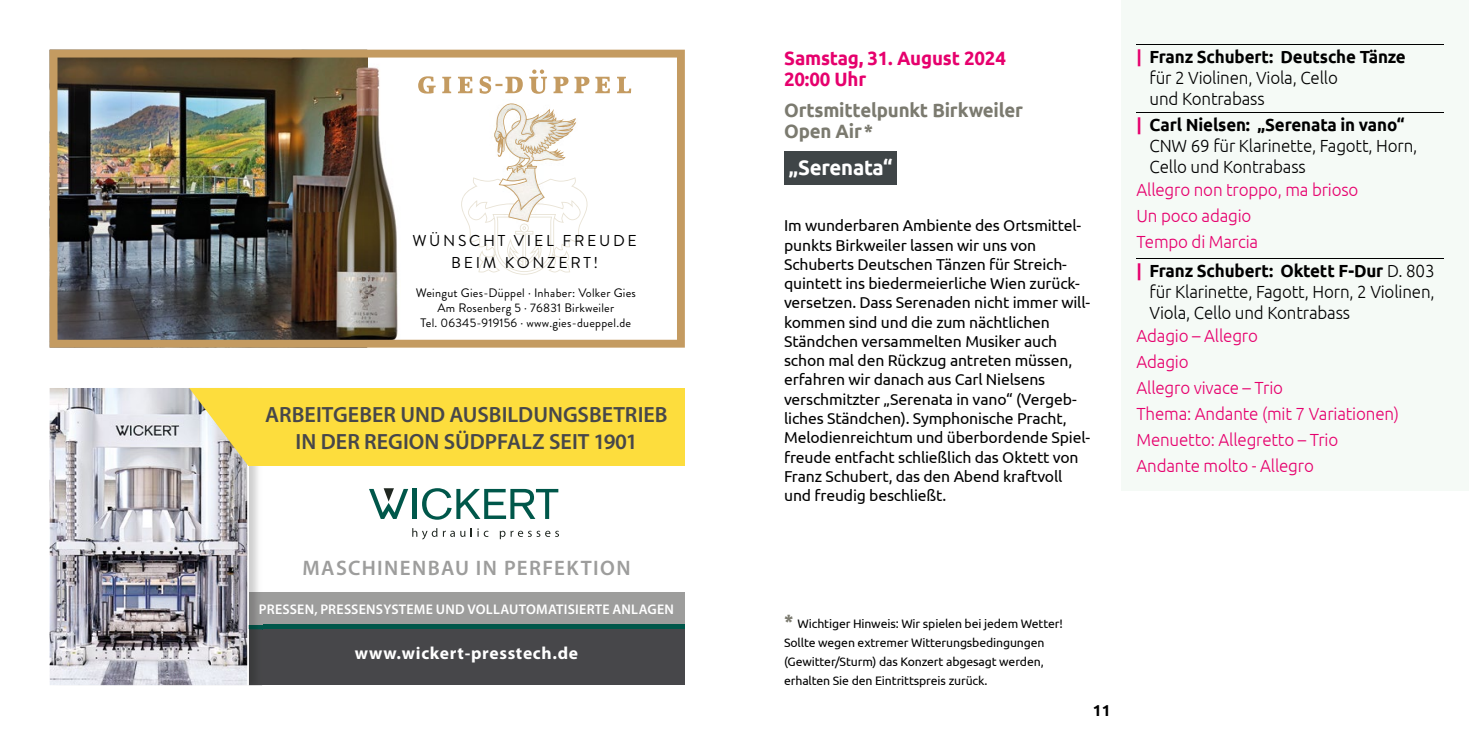
<style>
.page{position:relative;width:1469px;height:735px;background:#fff}
.page>*{position:absolute;margin:0;border:0;box-sizing:border-box;transform-origin:0 0}
.t1{font:600 22.05px/26.4px "Myriad Pro";color:#47474a;text-align:center}
.t2{font:600 21px "Myriad Pro";letter-spacing:.07em;color:#9d9d9c}
.t3{font:700 21px "Ubuntu";letter-spacing:-.01em;color:#fff}
.t4{font:700 19.25px/21px "Ubuntu";letter-spacing:-.01em;color:#7b7a6f}
.t5{font:700 19.25px/21px "Ubuntu";letter-spacing:-.01em;color:#e6006d}
.t6{font:300 17.5px/21px "Ubuntu";letter-spacing:-.01em;color:#000}
.t7{font:300 17.5px/25.9px "Ubuntu";letter-spacing:-.01em;color:#e6006d}
.t8{font:700 17.5px "Myriad Pro";letter-spacing:.04em;color:#fff}
.t9{font:15.75px/19.2px "Ubuntu";letter-spacing:-.01em;color:#000}
.t10{font:15.75px/21.2px "Brandon Grotesque";letter-spacing:.17em;color:#000;text-align:center}
.t11{font:700 15.75px "Ubuntu";color:#000}
.t12{font:600 14px "Myriad Pro";letter-spacing:.015em;color:#fff}
.t13{font:12.25px/19.2px "Ubuntu";letter-spacing:-.01em;color:#000}
.t14{font:12.25px/14.7px "Brandon Grotesque";letter-spacing:.02em;color:#000;text-align:center}
.s1{font-weight:700;color:#e6006d}
.s2{font-weight:700}
.s3{font-weight:700;font-size:19.25px;color:#7b7a6f}
</style>
<div class="page">
<div style="left:784px;top:151px;width:113px;height:33px;background:#3f4547"></div>
<div style="left:1121px;top:0;width:347px;height:490px;background:#f5faf6"></div>
<hr style="left:1136px;top:44px;width:308px;height:1px;background:#000">
<hr style="left:1136px;top:112px;width:308px;height:1px;background:#000">
<hr style="left:1136px;top:258px;width:308px;height:1px;background:#000">
<img style="left:50px;top:50px;width:635px;height:297px">
<svg style="left:262px;top:623px;width:423px;height:6px;background:#1a6257"></svg>
<div style="left:248px;top:629px;width:437px;height:55px;background:#47474a"></div>
<div style="left:248px;top:592px;width:437px;height:31px;background:#9d9d9c"></div>
<img style="left:51px;top:465px;width:211px;height:220px">
<img style="left:248px;top:629px;width:14px;height:55px">
<img style="left:249px;top:592px;width:13px;height:31px">
<img style="left:50px;top:388px;width:198px;height:296px">
<img style="left:248px;top:465px;width:1px;height:158px">
<svg style="left:248px;top:623px;width:14px;height:6px"></svg>
<hr style="left:412px;top:488px;width:4px;height:30px;background:#00574a">
<svg style="left:422px;top:488px;width:136px;height:31px"></svg>
<svg style="left:412px;top:528px;width:25px;height:11px"></svg>
<svg style="left:443px;top:530px;width:22px;height:6px"></svg>
<svg style="left:471px;top:528px;width:17px;height:8px"></svg>
<svg style="left:500px;top:530px;width:59px;height:9px"></svg>
<svg style="left:369px;top:488px;width:39px;height:30px"></svg>
<div style="left:248px;top:388px;width:437px;height:77px;background:#fddd3d"></div>
<svg style="left:189px;top:388px;width:59px;height:77px;background:#e4d587"></svg>
<p class="t10" style="left:412px;top:230px;width:226px">WÜNSCHT VIEL FREUDE<br>BEIM KONZERT!</p>
<p class="t14" style="left:416px;top:286px;width:222px">Weingut Gies-Düppel · Inhaber: Volker Gies<br>Am Rosenberg 5 · 76831 Birkweiler<br>Tel. 06345-919156 · www.gies-dueppel.de</p>
<h1 class="t1" style="left:265px;top:400px;width:404px">ARBEITGEBER UND AUSBILDUNGSBETRIEB<br>IN DER REGION SÜDPFALZ SEIT 1901</h1>
<h2 class="t2" style="left:302px;top:554px;width:330px">MASCHINENBAU IN PERFEKTION</h2>
<p class="t12" style="left:259px;top:600px;width:416px">PRESSEN, PRESSENSYSTEME UND VOLLAUTOMATISIERTE ANLAGEN</p>
<p class="t8" style="left:355px;top:641px;width:225px">www.wickert-presstech.de</p>
<p class="t5" style="left:784px;top:47px;width:223px">Samstag, 31. August 2024<br>20:00 Uhr</p>
<p class="t4" style="left:784px;top:99px;width:240px">Ortsmittelpunkt Birkweiler<br>Open Air*</p>
<h2 class="t3" style="left:788px;top:154px;width:105px">„Serenata“</h2>
<p class="t9" style="left:784px;top:215px;width:308px">Im wunderbaren Ambiente des Ortsmittel&shy;punkts Birkweiler lassen wir uns von Schuberts Deutschen Tänzen für Streich&shy;quintett ins biedermeierliche Wien zurück&shy;versetzen. Dass Serenaden nicht immer will&shy;kommen sind und die zum nächtlichen Ständchen versammelten Musiker auch schon mal den Rückzug antreten müssen, erfahren wir danach aus Carl Nielsens verschmitzter „Serenata in vano“ (Vergeb&shy;liches Ständchen). Symphonische Pracht, Melodienreichtum und überbordende Spiel&shy;freude entfacht schließlich das Oktett von Franz Schubert, das den Abend kraftvoll und freudig beschließt.</p>
<p class="t6" style="left:1149px;top:46px;width:258px;text-indent:-13px"><span class="s1">|</span> <span class="s2">Franz Schubert: Deutsche Tänze </span>für 2 Violinen, Viola, Cello<br>und Kontrabass</p>
<p class="t6" style="left:1149px;top:114px;width:269px;text-indent:-13px"><span class="s1">|</span> <span class="s2">Carl Nielsen: „Serenata in vano“<br></span>CNW 69 für Klarinette, Fagott, Horn,<br>Cello und Kontrabass</p>
<p class="t7" style="left:1136px;top:176px;width:223px">Allegro non troppo, ma brioso<br>Un poco adagio<br>Tempo di Marcia</p>
<p class="t6" style="left:1149px;top:260px;width:286px;text-align:justify;text-indent:-13px"><span class="s1">|</span> <span class="s2">Franz Schubert: Oktett F-Dur</span> D. 803 für Klarinette, Fagott, Horn, 2 Violinen, Viola, Cello und Kontrabass</p>
<p class="t7" style="left:1136px;top:322px;width:264px">Adagio – Allegro<br>Adagio<br>Allegro vivace – Trio<br>Thema: Andante (mit 7 Variationen)<br>Menuetto: Allegretto – Trio<br>Andante molto - Allegro</p>
<p class="t13" style="left:784px;top:612px;width:280px"><span class="s3">*</span> Wichtiger Hinweis: Wir spielen bei jedem Wetter!<br>Sollte wegen extremer Witterungs bedingungen (Gewitter/Sturm) das Konzert abgesagt werden, erhalten Sie den Eintrittspreis zurück.</p>
<p class="t11" style="left:1092px;top:700px;width:19px">11</p>
</div>
